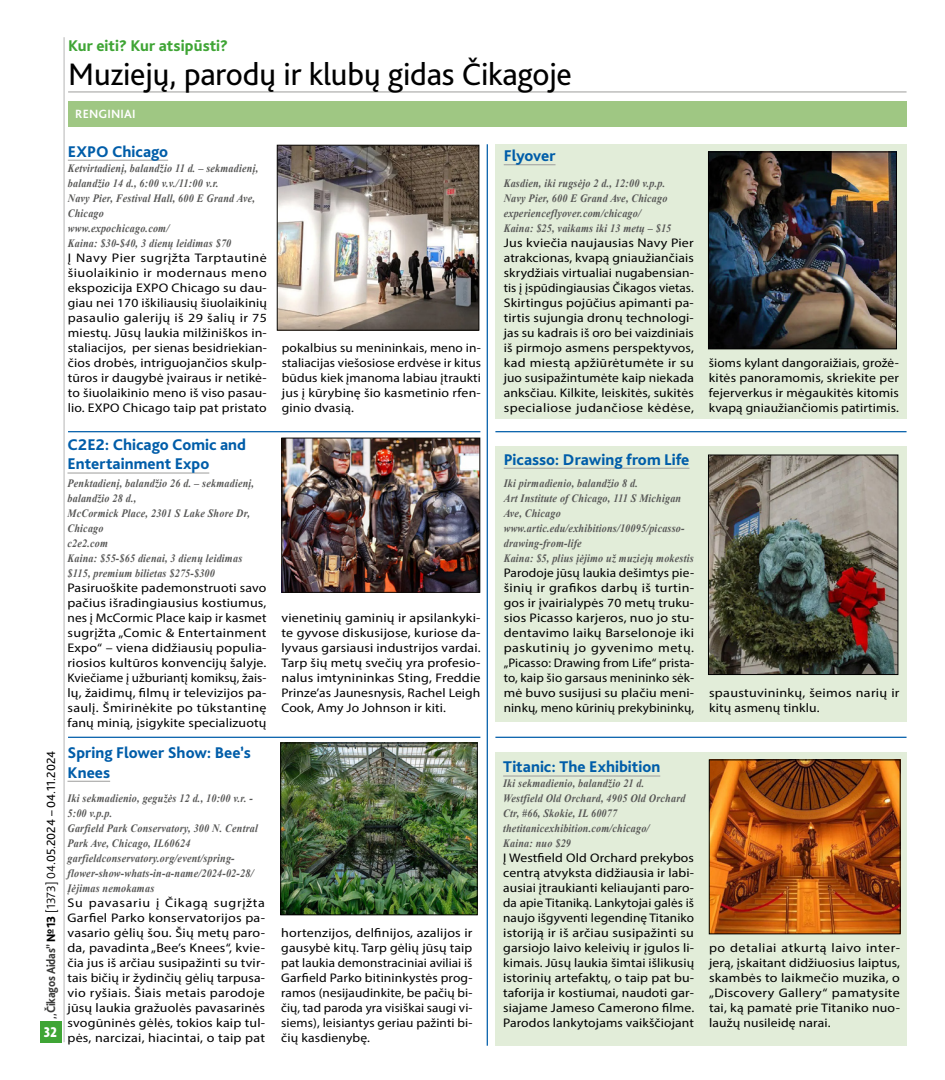
<style>
.page{position:relative;width:945px;height:1080px;background:#fff}
.page>*{position:absolute;margin:0;border:0;box-sizing:border-box;transform-origin:0 0}
.t1{font:32.5px "Bliss Pro";letter-spacing:-.01em;color:#000}
.t2{font:800 16.25px/19.5px "Bliss Pro";color:#005da9}
.t3{font:800 16.25px "Bliss Pro";letter-spacing:.005em;color:#3fa535}
.t4{font:900 condensed 15px "Myriad Pro";color:#fff}
.t5{font:12.5px/15px "Myriad Pro";letter-spacing:.01em;color:#000;text-align:justify;scale:1.12 1}
.t6{font:12.5px/15px "Myriad Pro";letter-spacing:.01em;color:#000;text-align:justify;scale:1.09 1}
.t7{font:12.5px/15px "Myriad Pro";letter-spacing:.01em;color:#000;text-align:justify;scale:1.1 1}
.t8{font:12.5px/15px "Myriad Pro";letter-spacing:.01em;color:#000;text-align:justify;scale:1.06 1}
.t9{font:12.5px/15px "Myriad Pro";letter-spacing:.01em;color:#000;text-align:justify;scale:1.07 1}
.t10{font:12.5px "Bliss Pro";color:#000}
.t11{font:700 12.5px "Bliss Pro";letter-spacing:.015em;color:#fff}
.t12{font:italic 700 11.25px/15px "Times New Roman";letter-spacing:.02em;color:#575756;scale:.9 1}
.s1{font-weight:800;font-size:11.25px;color:#3c3c3b}
.s2{font-weight:800;color:#3c3c3b}
.s3{font-weight:800}
.s4{font-weight:300}
</style>
<div class="page">
<div style="left:40px;top:1021px;width:21px;height:21px;background:#3fa535"></div>
<hr style="left:64px;top:37px;width:1px;height:1005px;background:#000">
<hr style="left:68px;top:473px;width:141px;height:1px;background:#9d9d9c">
<hr style="left:68px;top:160px;width:100px;height:1px;background:#9d9d9c">
<hr style="left:68px;top:781px;width:42px;height:1px;background:#9d9d9c">
<hr style="left:68px;top:92px;width:839px;height:1px;background:#9d9d9c">
<div style="left:68px;top:101px;width:839px;height:26px;background:#9fc783"></div>
<div style="left:495px;top:446px;width:412px;height:276px;background:#e2edd9"></div>
<div style="left:495px;top:144px;width:412px;height:275px;background:#e2edd9"></div>
<hr style="left:68px;top:431px;width:412px;height:1px;background:#005da9">
<hr style="left:495px;top:431px;width:412px;height:1px;background:#005da9">
<hr style="left:68px;top:737px;width:412px;height:1px;background:#005da9">
<hr style="left:495px;top:737px;width:412px;height:1px;background:#005da9">
<hr style="left:487px;top:144px;width:1px;height:902px;background:#005da9">
<div style="left:495px;top:752px;width:412px;height:294px;background:#e2edd9"></div>
<hr style="left:504px;top:165px;width:52px;height:1px;background:#9d9d9c">
<hr style="left:504px;top:468px;width:185px;height:1px;background:#9d9d9c">
<hr style="left:503px;top:776px;width:157px;height:1px;background:#9d9d9c">
<img style="left:283px;top:745px;width:192px;height:168px">
<div style="left:281px;top:743px;width:196px;height:172px;border:1px solid #000"></div>
<img style="left:711px;top:762px;width:187px;height:170px">
<div style="left:709px;top:760px;width:191px;height:174px;border:1px solid #000"></div>
<img style="left:279px;top:147px;width:198px;height:181px">
<div style="left:277px;top:145px;width:202px;height:185px;border:1px solid #0b0906"></div>
<img style="left:284px;top:440px;width:194px;height:150px">
<div style="left:282px;top:438px;width:198px;height:154px;border:1px solid #0b0906"></div>
<img style="left:710px;top:457px;width:186px;height:216px">
<div style="left:708px;top:455px;width:190px;height:220px;border:1px solid #000"></div>
<img style="left:710px;top:154px;width:185px;height:193px">
<div style="left:708px;top:152px;width:189px;height:197px;border:1px solid #000"></div>
<h2 class="t3" style="left:68px;top:35px;width:162px">Kur eiti? Kur atsipūsti?</h2>
<h1 class="t1" style="left:68px;top:54px;width:505px">Muziejų, parodų ir klubų gidas Čikagoje</h1>
<p class="t11" style="left:75px;top:106px;width:62px">RENGINIAI</p>
<h2 class="t2" style="left:504px;top:146px;width:53px">Flyover</h2>
<p class="t12" style="left:504px;top:176px;width:188px">Kasdien, iki rugsėjo 2 d., 12:00 v.p.p.<br>Navy Pier, 600 E Grand Ave, Chicago experienceflyover.com/chicago/ Kaina: $25, vaikams iki 13 metų – $15</p>
<p class="t5" style="left:504px;top:235px;width:171px">Jus kviečia naujausias Navy Pier atrakcionas, kvapą gniaužiančiais skrydžiais virtualiai nugabensian&shy;tis į įspūdingiausias Čikagos vietas.<br>Skirtingus pojūčius apimanti pa&shy;tirtis sujungia dronų technologi&shy;jas su kadrais iš oro bei vaizdiniais iš pirmojo asmens perspektyvos, kad miestą apžiūrėtumėte ir su juo susipažintumėte kaip niekada anksčiau. Kilkite, leiskitės, sukitės specialiose judančiose kėdėse,</p>
<h2 class="t2" style="left:68px;top:141px;width:102px">EXPO Chicago</h2>
<p class="t12" style="left:68px;top:161px;width:213px">Ketvirtadienį, balandžio 11 d. – sekmadienį, balandžio 14 d., 6:00 v.v./11:00 v.r.<br>Navy Pier, Festival Hall, 600 E Grand Ave,<br>Chicago<br>www.expochicago.com/<br>Kaina: $30-$40, 3 dienų leidimas $70</p>
<p class="t5" style="left:68px;top:250px;width:179px">Į Navy Pier sugrįžta Tarptautinė šiuolaikinio ir modernaus meno ekspozicija EXPO Chicago su dau&shy;giau nei 170 iškiliausių šiuolaikinių pasaulio galerijų iš 29 šalių ir 75 miestų. Jūsų laukia milžiniškos in&shy;staliacijos, per sienas besidriekian&shy;čios drobės, intriguojančios skulp&shy;tūros ir daugybė įvairaus ir netikė&shy;to šiuolaikinio meno iš viso pasau&shy;lio. EXPO Chicago taip pat pristato</p>
<p class="t9" style="left:282px;top:340px;width:188px">pokalbius su menininkais, meno in&shy;staliacijas viešosiose erdvėse ir kitus būdus kiek įmanoma labiau įtraukti jus į kūrybinę šio kasmetinio rfen&shy;ginio dvasią.</p>
<h2 class="t2" style="left:68px;top:434px;width:180px">C2E2: Chicago Comic and<br>Entertainment Expo</h2>
<p class="t12" style="left:68px;top:476px;width:209px">Penktadienį, balandžio 26 d. – sekmadienį, balandžio 28 d.,<br>McCormick Place, 2301 S Lake Shore Dr,<br>Chicago<br>c2e2.com<br>Kaina: $55-$65 dienai, 3 dienų leidimas $115, premium bilietas $275-$300</p>
<p class="t7" style="left:68px;top:580px;width:183px">Pasiruoškite pademonstruoti savo pačius išradingiausius kostiumus, nes į McCormic Place kaip ir kasmet sugrįžta „Comic &amp; Entertainment Expo“ – viena didžiausių populia&shy;riosios kultūros konvencijų šalyje.<br>Kviečiame į užburiantį komiksų, žais&shy;lų, žaidimų, filmų ir televizijos pa&shy;saulį. Šmirinėkite po tūkstantinę fanų minią, įsigykite specializuotų</p>
<h2 class="t2" style="left:68px;top:743px;width:185px">Spring Flower Show: Bee’s<br>Knees</h2>
<p class="t12" style="left:68px;top:791px;width:213px">Iki sekmadienio, gegužės 12 d., 10:00 v.r. - 5:00 v.p.p.<br>Garfield Park Conservatory, 300 N. Central Park Ave, Chicago, IL60624 garfieldconservatory.org/event/spring&shy;flower-show-whats-in-a-name/2024-02-28/ Įėjimas nemokamas</p>
<p class="t5" style="left:68px;top:895px;width:178px">Su pavasariu į Čikagą sugrįžta Garfiel Parko konservatorijos pa&shy;vasario gėlių šou. Šių metų paro&shy;da, pavadinta „Bee’s Knees“, kvie&shy;čia jus iš arčiau susipažinti su tvir&shy;tais bičių ir žydinčių gėlių tarpusa&shy;vio ryšiais. Šiais metais parodoje jūsų laukia gražuolės pavasarinės svogūninės gėlės, tokios kaip tul&shy;pės, narcizai, hiacintai, o taip pat</p>
<p class="t10" style="left:43px;top:1019px;width:269px;rotate:-90deg"><span class="s1">,,</span><span class="s2">Čikagos Aidas”</span> <span class="s3">№13</span> <span class="s4">[1373] 04</span>.05.2024 – 04.11.2024</p>
<p class="t4" style="left:44px;top:1024px;width:15px">32</p>
<p class="t5" style="left:282px;top:610px;width:179px">vienetinių gaminių ir apsilankyki&shy;te gyvose diskusijose, kuriose da&shy;lyvaus garsiausi industrijos vardai.<br>Tarp šių metų svečių yra profesio&shy;nalus imtynininkas Sting, Freddie Prinze’as Jaunesnysis, Rachel Leigh Cook, Amy Jo Johnson ir kiti.</p>
<p class="t5" style="left:281px;top:925px;width:172px">hortenzijos, delfinijos, azalijos ir gausybė kitų. Tarp gėlių jūsų taip pat laukia demonstraciniai aviliai iš Garfield Parko bitininkystės prog&shy;ramos (nesijaudinkite, be pačių bi&shy;čių, tad paroda yra visiškai saugi vi&shy;siems), leisiantys geriau pažinti bi&shy;čių kasdienybę.</p>
<h2 class="t2" style="left:504px;top:449px;width:187px">Picasso: Drawing from Life</h2>
<p class="t12" style="left:504px;top:476px;width:213px">Iki pirmadienio, balandžio 8 d.<br>Art Institute of Chicago, 111 S Michigan<br>Ave, Chicago www.artic.edu/exhibitions/10095/picasso&shy;drawing-from-life<br>Kaina: $5, plius įėjimo už muziejų mokestis</p>
<p class="t8" style="left:504px;top:565px;width:181px">Parodoje jūsų laukia dešimtys pie&shy;šinių ir grafikos darbų iš turtin&shy;gos ir įvairialypės 70 metų truku&shy;sios Picasso karjeros, nuo jo stu&shy;dentavimo laikų Barselonoje iki paskutinių jo gyvenimo metų. „Picasso: Drawing from Life“ prista&shy;to, kaip šio garsaus menininko sėk&shy;mė buvo susijusi su plačiu meni&shy;ninkų, meno kūrinių prekybininkų,</p>
<h2 class="t2" style="left:503px;top:757px;width:159px">Titanic: The Exhibition</h2>
<p class="t12" style="left:503px;top:776px;width:204px">Iki sekmadienio, balandžio 21 d.<br>Westfield Old Orchard, 4905 Old Orchard<br>Ctr, #66, Skokie, IL 60077 thetitanicexhibition.com/chicago/<br>Kaina: nuo $29</p>
<p class="t6" style="left:503px;top:850px;width:177px">Į Westfield Old Orchard prekybos centrą atvyksta didžiausia ir labi&shy;ausiai įtraukianti keliaujanti paro&shy;da apie Titaniką. Lankytojai galės iš naujo išgyventi legendinę Titaniko istoriją ir iš arčiau susipažinti su garsiojo laivo keleivių ir įgulos li&shy;kimais. Jūsų laukia šimtai išlikusių istorinių artefaktų, o taip pat bu&shy;taforija ir kostiumai, naudoti gar&shy;siajame Jameso Camerono filme.<br>Parodos lankytojams vaikščiojant</p>
<p class="t9" style="left:709px;top:355px;width:179px">šioms kylant dangoraižiais, grožė&shy;kitės panoramomis, skriekite per fejerverkus ir mėgaukitės kitomis kvapą gniaužiančiomis patirtimis.</p>
<p class="t5" style="left:709px;top:685px;width:172px">spaustuvininkų, šeimos narių ir kitų asmenų tinklu.</p>
<p class="t5" style="left:709px;top:940px;width:172px">po detaliai atkurtą laivo inter&shy;jerą, įskaitant didžiuosius laiptus, skambės to laikmečio muzika, o „Discovery Gallery“ pamatysite tai, ką pamatė prie Titaniko nuo&shy;laužų nusileidę narai.</p>
</div>
